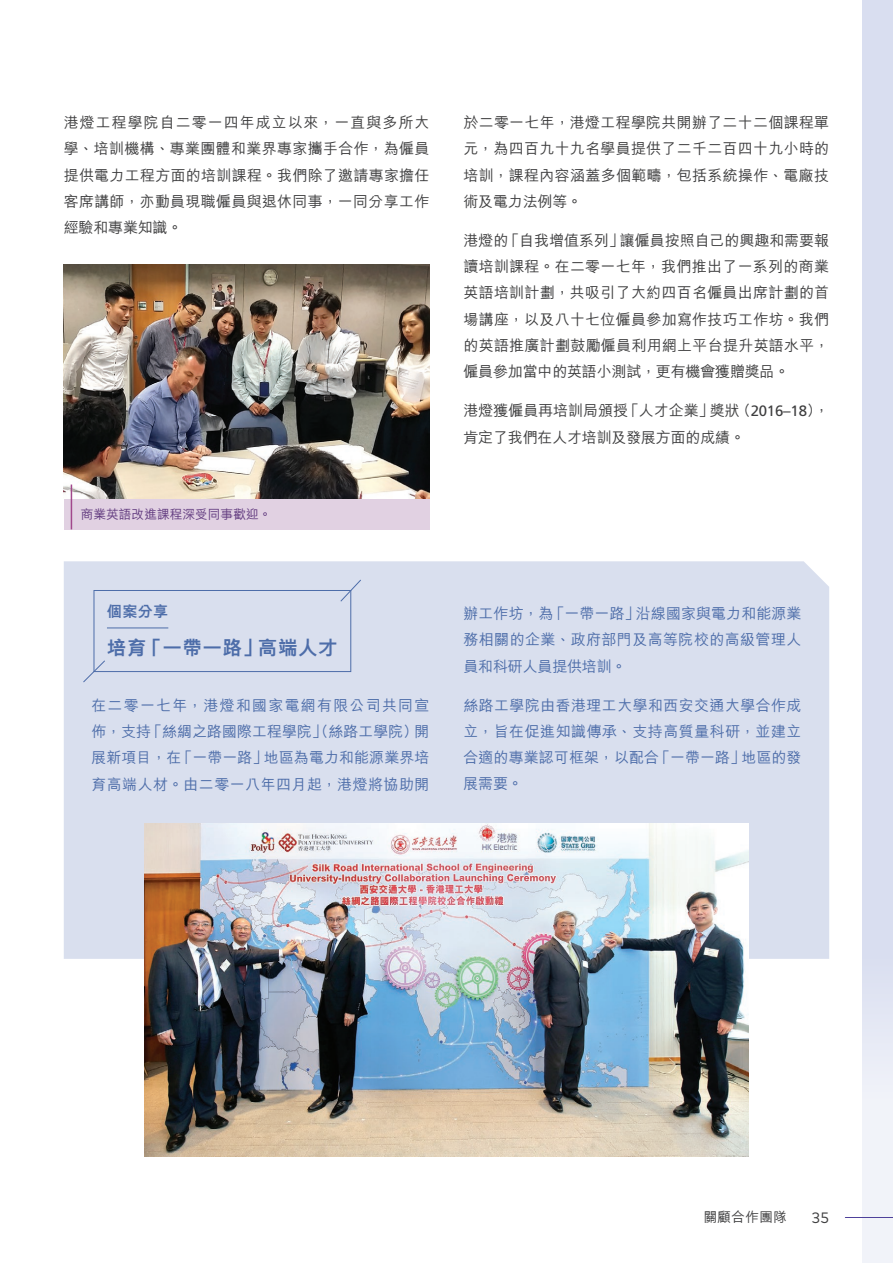
<style>
.page{position:relative;width:893px;height:1263px;background:#fff}
.page>*{position:absolute;margin:0;border:0;box-sizing:border-box;transform-origin:0 0}
.Case_Heading{font:800 19.5px "M Hei HK";letter-spacing:.03em;color:#4d6da9}
.Bodytext__Key{font:500 15px/26.2px "M Hei HK";letter-spacing:.02em;color:#3e3e3f;text-align:justify}
.Bodytext__Key-2{font:500 15px/26.2px "M Hei HK";letter-spacing:.005em;color:#4d6da9;text-align:justify}
.Bodytext__Key-3{font:500 15px/26.2px "M Hei HK";letter-spacing:-.015em;color:#3e3e3f}
.Case_Study{font:800 15px "M Hei HK";color:#4d6da9}
.t1{font:15px "Mark OT";color:#3e3e3f}
.t2{font:500 13.5px "M Hei HK";letter-spacing:.035em;color:#3e3e3f}
.Caption_Box_Working{font:500 12.75px "M Hei HK";letter-spacing:-.005em;color:#60397e}
.s1{font-family:"Frutiger LT Std";font-weight:400}
</style>
<div class="page">
<div style="left:862px;top:0;width:31px;height:1263px;background:linear-gradient(to bottom,#d3d8ee,#e8ebf6)"></div>
<div style="left:64px;top:561px;width:765px;height:398px;background:#d9dfee"></div>
<svg style="left:340px;top:579px;width:21px;height:23px"></svg>
<svg style="left:83px;top:660px;width:22px;height:23px"></svg>
<img style="left:64px;top:265px;width:365px;height:234px">
<div style="left:64px;top:499px;width:365px;height:30px;background:#e1d1e2"></div>
<hr style="left:71px;top:484px;width:1px;height:45px;background:#a1488c">
<hr style="left:107px;top:628px;width:61px;height:1px;background:#4d6da9">
<div style="left:94px;top:590px;width:257px;height:82px;border:1px solid #4d6da9"></div>
<img style="left:145px;top:823px;width:603px;height:333px">
<hr style="left:845px;top:1217px;width:48px;height:1px;background:#4e419a">
<p class="Bodytext__Key" style="left:64px;top:108px;width:367px">港燈工程學院自二零一四年成立以來，一直與多所大學、培訓機構、專業團體和業界專家攜手合作，為僱員提供電力工程方面的培訓課程。我們除了邀請專家擔任客席講師，亦動員現職僱員與退休同事，一同分享工作經驗和專業知識。</p>
<p class="Bodytext__Key" style="left:463px;top:108px;width:367px">於二零一七年，港燈工程學院共開辦了二十二個課程單元，為四百九十九名學員提供了二千二百四十九小時的培訓，課程內容涵蓋多個範疇，包括系統操作、電廠技術及電力法例等。</p>
<p class="Bodytext__Key" style="left:463px;top:226px;width:367px">港燈的「自我增值系列」讓僱員按照自己的興趣和需要報讀培訓課程。在二零一七年，我們推出了一系列的商業英語培訓計劃，共吸引了大約四百名僱員出席計劃的首場講座，以及八十七位僱員參加寫作技巧工作坊。我們的英語推廣計劃鼓勵僱員利用網上平台提升英語水平，僱員參加當中的英語小測試，更有機會獲贈獎品。</p>
<p class="Bodytext__Key-3" style="left:463px;top:396px;width:367px">港燈獲僱員再培訓局頒授「人才企業」獎狀（<span class="s1">2016–18</span>），肯定了我們在人才培訓及發展方面的成績。</p>
<p class="Caption_Box_Working" style="left:81px;top:505px;width:192px">商業英語改進課程深受同事歡迎。</p>
<p class="Case_Study" style="left:107px;top:604px;width:63px">個案分享</p>
<p class="Case_Heading" style="left:107px;top:637px;width:232px">培育「一帶一路」高端人才</p>
<p class="Bodytext__Key-2" style="left:91px;top:691px;width:340px">在二零一七年，港燈和國家電網有限公司共同宣佈，支持「絲綢之路國際工程學院」（絲路工學院）開展新項目，在「一帶一路」地區為電力和能源業界培育高端人材。由二零一八年四月起，港燈將協助開</p>
<p class="Bodytext__Key-2" style="left:463px;top:599px;width:340px">辦工作坊，為「一帶一路」沿線國家與電力和能源業務相關的企業、政府部門及高等院校的高級管理人員和科研人員提供培訓。</p>
<p class="Bodytext__Key-2" style="left:463px;top:691px;width:340px">絲路工學院由香港理工大學和西安交通大學合作成立，旨在促進知識傳承、支持高質量科研，並建立合適的專業認可框架，以配合「一帶一路」地區的發展需要。</p>
<p class="t2" style="left:704px;top:1207px;width:85px">關顧合作團隊</p>
<p class="t1" style="left:812px;top:1209px;width:19px">35</p>
</div>
